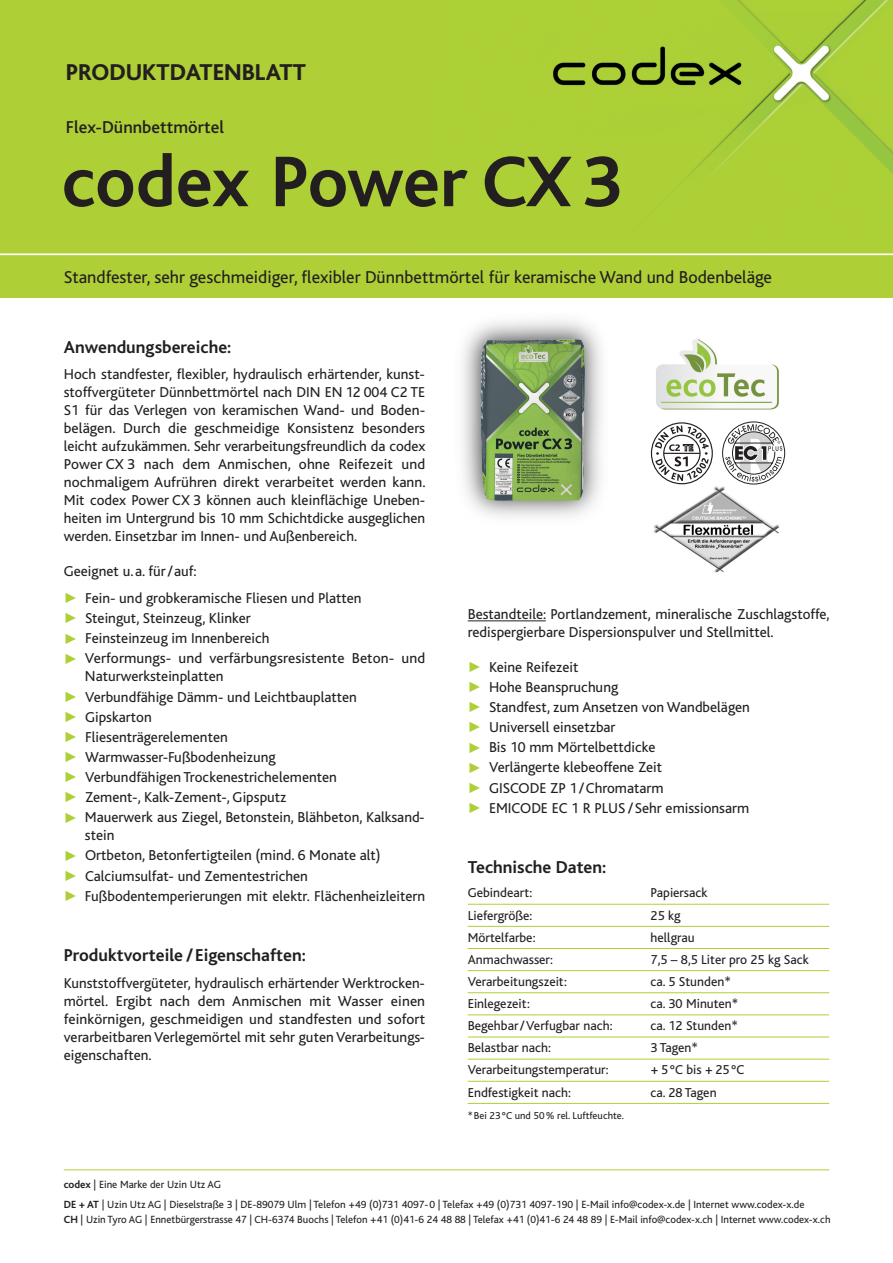
<style>
.page{position:relative;width:893px;height:1263px;background:#fff}
.page>*{position:absolute;margin:0;border:0;box-sizing:border-box;transform-origin:0 0}
.t1{font:700 75px "Bliss";letter-spacing:-.01em;color:#231f20}
.t2{font:800 24px "Bliss";color:#231f20}
.t3{font:18px "Bliss";color:#231f20}
.t4{font:700 18px "Bliss";color:#231f20}
.t5{font:500 18px "Bliss";color:#231f20}
.t6{font:15px/18px "Bliss";color:#231f20}
.t7{font:13.5px "Bliss";color:#231f20}
.t8{font:10.8px/19.6px "Bliss";color:#231f20}
.t9{font:10.5px "Bliss";color:#231f20}
.s1{color:#aed036}
.s2{font-weight:700}
</style>
<div class="page">
<img style="left:481px;top:339px;width:104px;height:162px">
<div style="left:0;top:0;width:893px;height:255px;background:#aed036"></div>
<img style="left:553px;top:0;width:340px;height:176px">
<hr style="left:64px;top:1169px;width:765px;height:1px;background:#aed036">
<div style="left:0;top:255px;width:893px;height:43px;background:#aed036"></div>
<hr style="left:0;top:253px;width:893px;height:2px;background:#fff">
<hr style="left:468px;top:621px;width:78px;height:1px;background:#231f20">
<hr style="left:468px;top:904px;width:361px;height:1px;background:#aed036">
<hr style="left:468px;top:926px;width:361px;height:1px;background:#aed036">
<hr style="left:468px;top:948px;width:361px;height:1px;background:#aed036">
<hr style="left:468px;top:970px;width:361px;height:1px;background:#aed036">
<hr style="left:468px;top:992px;width:361px;height:1px;background:#aed036">
<hr style="left:468px;top:1014px;width:361px;height:1px;background:#aed036">
<hr style="left:468px;top:1036px;width:361px;height:1px;background:#aed036">
<hr style="left:468px;top:1059px;width:361px;height:1px;background:#aed036">
<hr style="left:468px;top:1081px;width:361px;height:1px;background:#aed036">
<hr style="left:468px;top:1103px;width:361px;height:1px;background:#aed036">
<img style="left:653px;top:486px;width:127px;height:87px">
<svg style="left:650px;top:421px;width:64px;height:64px"></svg>
<svg style="left:651px;top:423px;width:61px;height:61px"></svg>
<div style="left:651px;top:422px;width:62px;height:62px;border:1px solid #231f20;border-radius:50%"></div>
<svg style="left:655px;top:425px;width:54px;height:56px"></svg>
<svg style="left:722px;top:422px;width:63px;height:62px"></svg>
<img style="left:656px;top:339px;width:123px;height:71px">
<h2 class="t2" style="left:66px;top:63px;width:242px">PRODUKTDATENBLATT</h2>
<p class="t5" style="left:66px;top:121px;width:160px">Flex-Dünnbettmörtel</p>
<h1 class="t1" style="left:62px;top:153px;width:562px">codex Power CX 3</h1>
<p class="t3" style="left:64px;top:270px;width:710px">Standfester, sehr geschmeidiger, flexibler Dünnbettmörtel für keramische Wand und Bodenbeläge</p>
<p class="t4" style="left:64px;top:340px;width:169px">Anwendungsbereiche:</p>
<p class="t6" style="left:64px;top:367px;width:363px;text-align:justify">Hoch standfester, flexibler, hydraulisch erhärtender, kunst&shy;stoffvergüteter Dünnbettmörtel nach DIN EN 12 004 C2 TE S1 für das Verlegen von keramischen Wand- und Boden&shy;belägen. Durch die geschmeidige Konsistenz besonders leicht aufzukämmen. Sehr verarbeitungsfreundlich da codex Power CX 3 nach dem Anmischen, ohne Reifezeit und nochmaligem Aufrühren direkt verarbeitet werden kann.<br>Mit codex Power CX 3 können auch kleinflächige Uneben&shy;heiten im Untergrund bis 10 mm Schichtdicke ausgeglichen werden. Einsetzbar im Innen- und Außenbereich.</p>
<p class="t6" style="left:64px;top:564px;width:134px">Geeignet u.a. für/auf:</p>
<p class="t6" style="left:64px;top:590px;width:299px"><span class="s1">✓</span> Fein- und grobkeramische Fliesen und Platten</p>
<p class="t6" style="left:64px;top:611px;width:188px"><span class="s1">✓</span> Steingut, Steinzeug, Klinker</p>
<p class="t6" style="left:64px;top:631px;width:207px"><span class="s1">✓</span> Feinsteinzeug im Innenbereich</p>
<p class="t6" style="left:85px;top:651px;width:342px;text-indent:-21px"><span class="s1">✓</span> Verformungs- und verfärbungsresistente Beton- und<br>Naturwerksteinplatten</p>
<p class="t6" style="left:64px;top:689px;width:295px"><span class="s1">✓</span> Verbundfähige Dämm- und Leichtbauplatten</p>
<p class="t6" style="left:64px;top:709px;width:90px"><span class="s1">✓</span> Gipskarton</p>
<p class="t6" style="left:64px;top:729px;width:166px"><span class="s1">✓</span> Fliesenträgerelementen</p>
<p class="t6" style="left:64px;top:749px;width:214px"><span class="s1">✓</span> Warmwasser-Fußbodenheizung</p>
<p class="t6" style="left:64px;top:769px;width:275px"><span class="s1">✓</span> Verbundfähigen Trockenestrichelementen</p>
<p class="t6" style="left:64px;top:790px;width:224px"><span class="s1">✓</span> Zement-, Kalk-Zement-, Gipsputz</p>
<p class="t6" style="left:85px;top:810px;width:341px;text-indent:-21px"><span class="s1">✓</span> Mauerwerk aus Ziegel, Betonstein, Blähbeton, Kalksand&shy;stein</p>
<p class="t6" style="left:64px;top:848px;width:318px"><span class="s1">✓</span> Ortbeton, Betonfertigteilen (mind. 6 Monate alt)</p>
<p class="t6" style="left:64px;top:868px;width:246px"><span class="s1">✓</span> Calciumsulfat- und Zementestrichen</p>
<p class="t6" style="left:64px;top:888px;width:363px"><span class="s1">✓</span> Fußbodentemperierungen mit elektr. Flächenheizleitern</p>
<p class="t4" style="left:64px;top:948px;width:244px">Produktvorteile /Eigenschaften:</p>
<p class="t6" style="left:64px;top:975px;width:363px;text-align:justify">Kunststoffvergüteter, hydraulisch erhärtender Werktrocken&shy;mörtel. Ergibt nach dem Anmischen mit Wasser einen feinkörnigen, geschmeidigen und standfesten und sofort verarbeitbarenVerlegemörtel mit sehr gutenVerarbeitungs&shy;eigenschaften.</p>
<p class="t6" style="left:468px;top:606px;width:363px">Bestandteile: Portlandzement, mineralische Zuschlagstoffe, redispergierbare Dispersionspulver und Stellmittel.</p>
<p class="t6" style="left:468px;top:659px;width:112px"><span class="s1">✓</span> Keine Reifezeit</p>
<p class="t6" style="left:468px;top:679px;width:152px"><span class="s1">✓</span> Hohe Beanspruchung</p>
<p class="t6" style="left:468px;top:699px;width:284px"><span class="s1">✓</span> Standfest, zum Ansetzen von Wandbelägen</p>
<p class="t6" style="left:468px;top:720px;width:149px"><span class="s1">✓</span> Universell einsetzbar</p>
<p class="t6" style="left:468px;top:740px;width:189px"><span class="s1">✓</span> Bis 10 mm Mörtelbettdicke</p>
<p class="t6" style="left:468px;top:760px;width:196px"><span class="s1">✓</span> Verlängerte klebeoffene Zeit</p>
<p class="t6" style="left:468px;top:780px;width:197px"><span class="s1">✓</span> GISCODE ZP 1/Chromatarm</p>
<p class="t6" style="left:468px;top:800px;width:283px"><span class="s1">✓</span> EMICODE EC 1 R PLUS /Sehr emissionsarm</p>
<p class="t4" style="left:468px;top:860px;width:140px">Technische Daten:</p>
<p class="t7" style="left:468px;top:888px;width:66px">Gebindeart:</p>
<p class="t7" style="left:651px;top:888px;width:59px">Papiersack</p>
<p class="t7" style="left:468px;top:910px;width:66px">Liefergröße:</p>
<p class="t7" style="left:651px;top:910px;width:31px">25 kg</p>
<p class="t7" style="left:468px;top:932px;width:69px">Mörtelfarbe:</p>
<p class="t7" style="left:651px;top:932px;width:46px">hellgrau</p>
<p class="t7" style="left:468px;top:954px;width:87px">Anmachwasser:</p>
<p class="t7" style="left:651px;top:954px;width:160px">7,5 – 8,5 Liter pro 25 kg Sack</p>
<p class="t7" style="left:468px;top:976px;width:101px">Verarbeitungszeit:</p>
<p class="t7" style="left:651px;top:976px;width:82px">ca. 5 Stunden*</p>
<p class="t7" style="left:468px;top:998px;width:64px">Einlegezeit:</p>
<p class="t7" style="left:651px;top:998px;width:89px">ca. 30 Minuten*</p>
<p class="t7" style="left:468px;top:1021px;width:146px">Begehbar/Verfugbar nach:</p>
<p class="t7" style="left:651px;top:1021px;width:89px">ca. 12 Stunden*</p>
<p class="t7" style="left:468px;top:1043px;width:85px">Belastbar nach:</p>
<p class="t7" style="left:651px;top:1043px;width:49px">3 Tagen*</p>
<p class="t7" style="left:468px;top:1065px;width:142px">Verarbeitungstemperatur:</p>
<p class="t7" style="left:651px;top:1065px;width:95px">+5°C bis +25°C</p>
<p class="t7" style="left:468px;top:1087px;width:105px">Endfestigkeit nach:</p>
<p class="t7" style="left:651px;top:1087px;width:68px">ca. 28 Tagen</p>
<p class="t9" style="left:468px;top:1111px;width:158px">*Bei 23 °C und 50% rel. Luftfeuchte.</p>
<p class="t8" style="left:64px;top:1176px;width:742px"><span class="s2">codex</span> | Eine Marke der Uzin Utz AG<br><span class="s2">DE + AT</span> | Uzin Utz AG | Dieselstraße 3 | DE-89079 Ulm | Telefon +49 (0)731 4097-0 | Telefax +49 (0)731 4097-190 | E-Mail info@codex-x.de | Internet www.codex-x.de</p>
<p class="t8" style="left:64px;top:1211px;width:768px"><span class="s2">CH</span> | Uzin Tyro AG | Ennetbürgerstrasse 47 | CH-6374 Buochs | Telefon +41 (0)41-6 24 48 88 | Telefax +41 (0)41-6 24 48 89 | E-Mail info@codex-x.ch | Internet www.codex-x.ch</p>
</div>
